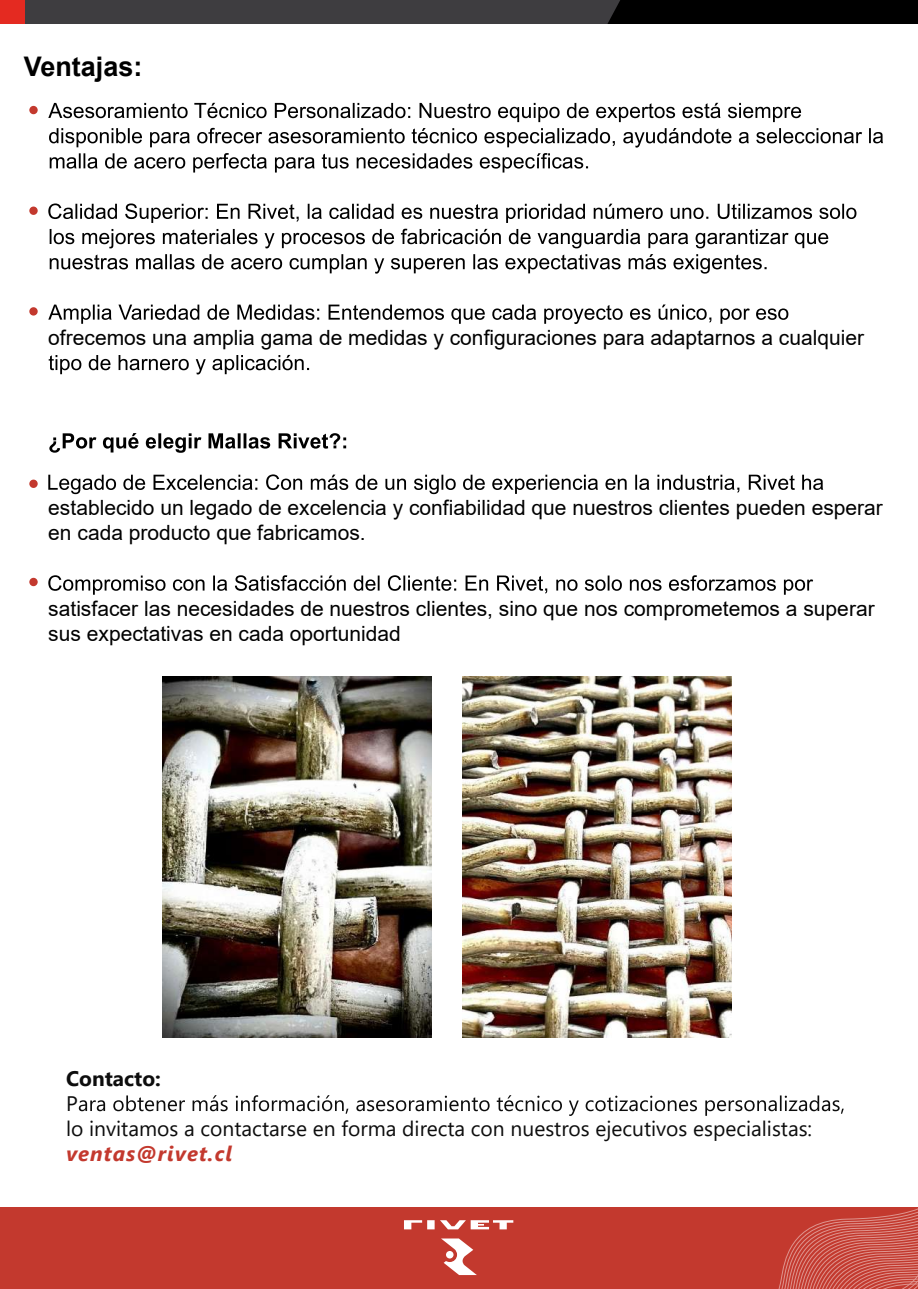
<style>
.page{position:relative;width:918px;height:1289px;background:#fff}
.page>*{position:absolute;margin:0;border:0;box-sizing:border-box;transform-origin:0 0}
.t1{font:700 27px "Arial";color:#000}
.t2{font:21px/25.2px "Arial";color:#000}
.t3{font:21px/25.2px "Segoe UI";color:#0d0d0d}
.t4{font:italic 700 21px "Segoe UI";letter-spacing:.05em;color:#c3392e}
.t5{font:700 21px "Segoe UI";color:#0d0d0d}
</style>
<div class="page">
<img style="left:162px;top:677px;width:270px;height:360px">
<img style="left:462px;top:677px;width:270px;height:360px">
<svg style="left:48px;top:103px;width:753px;height:19px"></svg>
<svg style="left:49px;top:128px;width:834px;height:44px"></svg>
<svg style="left:48px;top:203px;width:808px;height:20px"></svg>
<svg style="left:50px;top:229px;width:778px;height:19px"></svg>
<svg style="left:50px;top:254px;width:717px;height:20px"></svg>
<svg style="left:48px;top:304px;width:740px;height:20px"></svg>
<svg style="left:49px;top:355px;width:260px;height:19px"></svg>
<svg style="left:48px;top:474px;width:775px;height:20px"></svg>
<svg style="left:48px;top:575px;width:765px;height:20px"></svg>
<svg style="left:49px;top:433px;width:297px;height:20px"></svg>
<svg style="left:79px;top:1095px;width:765px;height:21px"></svg>
<div style="left:0;top:1207px;width:918px;height:81px;background:#c3392e"></div>
<svg style="left:779px;top:1208px;width:139px;height:80px"></svg>
<svg style="left:441px;top:1238px;width:36px;height:37px"></svg>
<div style="left:427px;top:1220px;width:8px;height:9px;background:#fff"></div>
<svg style="left:404px;top:1220px;width:18px;height:9px"></svg>
<svg style="left:440px;top:1220px;width:73px;height:9px"></svg>
<div style="left:0;top:0;width:918px;height:24px;background:#3e3d40"></div>
<div style="left:607px;top:0;width:311px;height:24px;background:#000"></div>
<div style="left:0;top:0;width:25px;height:24px;background:#e42a21"></div>
<div style="left:29px;top:106px;width:9px;height:8px;background:#c3392e;border-radius:50%"></div>
<svg style="left:29px;top:479px;width:9px;height:9px"></svg>
<div style="left:29px;top:307px;width:9px;height:8px;background:#c3392e;border-radius:50%"></div>
<div style="left:29px;top:578px;width:9px;height:8px;background:#c3392e;border-radius:50%"></div>
<svg style="left:29px;top:206px;width:9px;height:9px"></svg>
<p class="t1" style="left:24px;top:48px;width:120px">Ventajas:</p>
<p class="t2" style="left:48px;top:325px;width:817px">ofrecemos una amplia gama de medidas y configuraciones para adaptarnos a cualquier</p>
<p class="t2" style="left:48px;top:495px;width:836px">establecido un legado de excelencia y confiabilidad que nuestros clientes pueden esperar en cada producto que fabricamos.</p>
<p class="t2" style="left:48px;top:595px;width:828px">satisfacer las necesidades de nuestros clientes, sino que nos comprometemos a superar sus expectativas en cada oportunidad</p>
<p class="t5" style="left:66px;top:1058px;width:96px">Contacto:</p>
<p class="t3" style="left:66px;top:1089px;width:748px">P<br>lo invitamos a contactarse en forma directa con nuestros ejecutivos especialistas:</p>
<p class="t4" style="left:66px;top:1134px;width:168px">ventas@rivet.cl</p>
</div>
